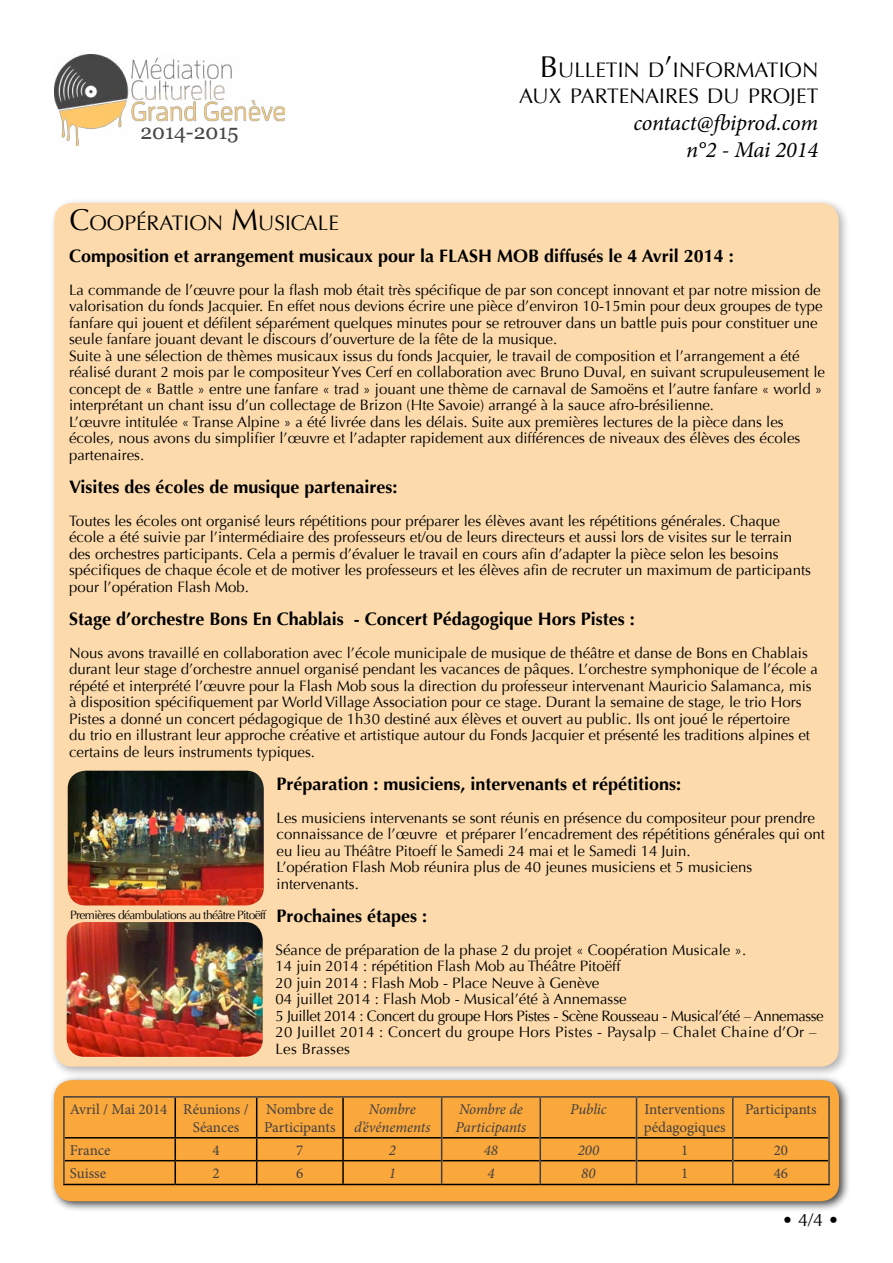
<style>
.page{position:relative;width:893px;height:1263px;background:#fff}
.page>*{position:absolute;margin:0;border:0;box-sizing:border-box;transform-origin:0 0}
.t1{font:italic 22.5px/27px "Minion Pro";letter-spacing:-.01em;color:#000;text-align:right}
.t2{font:21px/25.5px "Optima";color:#000;text-align:right}
.t3{font:21px "Georgia";color:#474746}
.t4{font:700 18px "Optima";color:#000}
.t5{font:18px "Optima";color:#000}
.t6{font:15px/16.5px "Optima";color:#000}
.t7{font:15px/18px "Minion Pro";color:#414042}
.t8{font:italic 15px/18px "Minion Pro";letter-spacing:-.01em;color:#414042;text-align:center}
.t9{font:12px "Optima";letter-spacing:-.05em;color:#000}
.s1{font-size:30px}
</style>
<div class="page">
<img style="left:54px;top:54px;width:231px;height:91px">
<div style="left:49px;top:197px;width:801px;height:881px;background:#000;opacity:.75"></div>
<div style="left:54px;top:203px;width:785px;height:863px;background:#fcdaac;border-radius:18px"></div>
<div style="left:48px;top:1074px;width:802px;height:138px;background:#000;opacity:.75"></div>
<div style="left:54px;top:1080px;width:785px;height:121px;background:#faa73b;border-radius:18px"></div>
<hr style="left:175px;top:1097px;width:1px;height:40px;background:#000">
<hr style="left:256px;top:1097px;width:1px;height:40px;background:#000">
<hr style="left:342px;top:1097px;width:2px;height:40px;background:#000">
<hr style="left:65px;top:1137px;width:110px;height:1px;background:#000">
<hr style="left:175px;top:1137px;width:82px;height:1px;background:#000">
<hr style="left:257px;top:1137px;width:86px;height:1px;background:#000">
<hr style="left:343px;top:1137px;width:98px;height:1px;background:#000">
<hr style="left:342px;top:1138px;width:2px;height:22px;background:#000">
<hr style="left:442px;top:1137px;width:97px;height:1px;background:#000">
<hr style="left:541px;top:1137px;width:95px;height:1px;background:#000">
<hr style="left:637px;top:1137px;width:95px;height:1px;background:#000">
<hr style="left:733px;top:1137px;width:95px;height:1px;background:#000">
<hr style="left:65px;top:1160px;width:110px;height:1px;background:#000">
<hr style="left:175px;top:1160px;width:82px;height:1px;background:#000">
<svg style="left:175px;top:1138px;width:1px;height:46px"></svg>
<hr style="left:257px;top:1160px;width:86px;height:1px;background:#000">
<svg style="left:256px;top:1138px;width:1px;height:46px"></svg>
<hr style="left:343px;top:1160px;width:98px;height:1px;background:#000">
<hr style="left:342px;top:1161px;width:2px;height:23px;background:#000">
<hr style="left:442px;top:1160px;width:97px;height:1px;background:#000">
<hr style="left:541px;top:1160px;width:95px;height:1px;background:#000">
<hr style="left:637px;top:1160px;width:95px;height:1px;background:#000">
<hr style="left:733px;top:1160px;width:95px;height:1px;background:#000">
<hr style="left:63px;top:1184px;width:112px;height:1px;background:#000">
<hr style="left:175px;top:1184px;width:82px;height:1px;background:#000">
<hr style="left:257px;top:1184px;width:86px;height:1px;background:#000">
<hr style="left:343px;top:1184px;width:99px;height:1px;background:#000">
<hr style="left:442px;top:1184px;width:98px;height:1px;background:#000">
<hr style="left:540px;top:1184px;width:96px;height:1px;background:#000">
<hr style="left:636px;top:1184px;width:97px;height:1px;background:#000">
<hr style="left:733px;top:1184px;width:97px;height:1px;background:#000">
<hr style="left:63px;top:1096px;width:112px;height:1px;background:#414042">
<hr style="left:63px;top:1097px;width:2px;height:41px;background:#414042">
<hr style="left:175px;top:1096px;width:82px;height:1px;background:#414042">
<hr style="left:257px;top:1096px;width:86px;height:1px;background:#414042">
<hr style="left:343px;top:1096px;width:99px;height:1px;background:#414042">
<hr style="left:442px;top:1096px;width:98px;height:1px;background:#414042">
<hr style="left:441px;top:1097px;width:1px;height:41px;background:#414042">
<hr style="left:540px;top:1096px;width:96px;height:1px;background:#414042">
<hr style="left:539px;top:1097px;width:2px;height:41px;background:#414042">
<hr style="left:636px;top:1096px;width:97px;height:1px;background:#414042">
<hr style="left:636px;top:1097px;width:1px;height:41px;background:#414042">
<hr style="left:733px;top:1096px;width:97px;height:1px;background:#414042">
<hr style="left:732px;top:1097px;width:1px;height:41px;background:#414042">
<hr style="left:828px;top:1097px;width:2px;height:41px;background:#414042">
<hr style="left:63px;top:1138px;width:2px;height:23px;background:#414042">
<hr style="left:539px;top:1138px;width:2px;height:23px;background:#414042">
<hr style="left:828px;top:1138px;width:2px;height:23px;background:#414042">
<hr style="left:63px;top:1161px;width:2px;height:23px;background:#414042">
<svg style="left:441px;top:1138px;width:1px;height:46px"></svg>
<hr style="left:539px;top:1161px;width:2px;height:23px;background:#414042">
<svg style="left:636px;top:1138px;width:1px;height:46px"></svg>
<svg style="left:732px;top:1138px;width:1px;height:46px"></svg>
<hr style="left:828px;top:1161px;width:2px;height:23px;background:#414042">
<img style="left:68px;top:771px;width:196px;height:134px">
<img style="left:67px;top:922px;width:196px;height:135px">
<h2 class="t3" style="left:140px;top:117px;width:100px">2014-2015</h2>
<h2 class="t2" style="left:519px;top:58px;width:301px"><span class="s1">B</span>ULLETIN D<span class="s1">’</span>INFORMATION<br>AUX PARTENAIRES DU PROJET</h2>
<h1 class="t1" style="left:633px;top:109px;width:186px">contact@fbiprod.com n°2 - Mai 2014</h1>
<h2 class="t2" style="left:69px;top:210px;width:271px"><span class="s1">C</span>OOPÉRATION <span class="s1">M</span>USICALE</h2>
<p class="t4" style="left:69px;top:245px;width:666px">Composition et arrangement musicaux pour la FLASH MOB diffusés le 4 Avril 2014 :</p>
<p class="t6" style="left:69px;top:281px;width:757px">La commande de l’œuvre pour la flash mob était très spécifique de par son concept innovant et par notre mission de valorisation du fonds Jacquier. En effet nous devions écrire une pièce d’environ 10-15min pour deux groupes de type fanfare qui jouent et défilent séparément quelques minutes pour se retrouver dans un battle puis pour constituer une seule fanfare jouant devant le discours d’ouverture de la fête de la musique.<br>Suite à une sélection de thèmes musicaux issus du fonds Jacquier, le travail de composition et l’arrangement a été réalisé durant 2 mois par le compositeur Yves Cerf en collaboration avec Bruno Duval, en suivant scrupuleusement le concept de « Battle » entre une fanfare « trad » jouant une thème de carnaval de Samoëns et l’autre fanfare « world » interprétant un chant issu d’un collectage de Brizon (Hte Savoie) arrangé à la sauce afro-brésilienne.<br>L’œuvre intitulée « Transe Alpine » a été livrée dans les délais. Suite aux premières lectures de la pièce dans les écoles, nous avons du simplifier l’œuvre et l’adapter rapidement aux différences de niveaux des élèves des écoles partenaires.</p>
<p class="t4" style="left:69px;top:476px;width:330px">Visites des écoles de musique partenaires:</p>
<p class="t6" style="left:69px;top:512px;width:743px">Toutes les écoles ont organisé leurs répétitions pour préparer les élèves avant les répétitions générales. Chaque école a été suivie par l’intermédiaire des professeurs et/ou de leurs directeurs et aussi lors de visites sur le terrain des orchestres participants. Cela a permis d’évaluer le travail en cours afin d’adapter la pièce selon les besoins spécifiques de chaque école et de motiver les professeurs et les élèves afin de recruter un maximum de participants pour l’opération Flash Mob.</p>
<p class="t4" style="left:69px;top:608px;width:567px">Stage d’orchestre Bons En Chablais - Concert Pédagogique Hors Pistes :</p>
<p class="t6" style="left:69px;top:644px;width:750px">Nous avons travaillé en collaboration avec l’école municipale de musique de théâtre et danse de Bons en Chablais durant leur stage d’orchestre annuel organisé pendant les vacances de pâques. L’orchestre symphonique de l’école a répété et interprété l’œuvre pour la Flash Mob sous la direction du professeur intervenant Mauricio Salamanca, mis à disposition spécifiquement par World Village Association pour ce stage. Durant la semaine de stage, le trio Hors Pistes a donné un concert pédagogique de 1h30 destiné aux élèves et ouvert au public. Ils ont joué le répertoire<br>du trio en illustrant leur approche créative et artistique autour du Fonds Jacquier et présenté les traditions alpines et certains de leurs instruments typiques.</p>
<p class="t4" style="left:277px;top:773px;width:406px">Préparation : musiciens, intervenants et répétitions:</p>
<p class="t6" style="left:277px;top:809px;width:550px">Les musiciens intervenants se sont réunis en présence du compositeur pour prendre connaissance de l’œuvre et préparer l’encadrement des répétitions générales qui ont eu lieu au Théâtre Pitoeff le Samedi 24 mai et le Samedi 14 Juin.<br>L’opération Flash Mob réunira plus de 40 jeunes musiciens et 5 musiciens intervenants.</p>
<p class="t4" style="left:277px;top:905px;width:152px">Prochaines étapes :</p>
<p class="t6" style="left:275px;top:941px;width:550px">Séance de préparation de la phase 2 du projet « Coopération Musicale ».<br>14 juin 2014 : répétition Flash Mob au Théâtre Pitoëff<br>20 juin 2014 : Flash Mob - Place Neuve à Genève<br>04 juillet 2014 : Flash Mob - Musical’été à Annemasse<br>5 Juillet 2014 : Concert du groupe Hors Pistes - Scène Rousseau - Musical’été – Annemasse 20 Juillet 2014 : Concert du groupe Hors Pistes - Paysalp – Chalet Chaine d’Or – Les Brasses</p>
<p class="t9" style="left:70px;top:908px;width:198px">Premières déambulations au théâtre Pitoëff</p>
<p class="t7" style="left:193px;top:1100px;width:57px;text-indent:-123px">Avril / Mai 2014 Réunions /<br>Séances</p>
<p class="t7" style="left:264px;top:1100px;width:73px">Nombre de<br>Participants</p>
<p class="t8" style="left:354px;top:1100px;width:78px">Nombre d’événements</p>
<p class="t8" style="left:456px;top:1100px;width:72px;text-align:left">Nombre de<br>Participants</p>
<p class="t8" style="left:570px;top:1100px;width:38px">Public</p>
<p class="t7" style="left:644px;top:1100px;width:83px">Interventions pédagogiques</p>
<p class="t7" style="left:745px;top:1100px;width:73px">Participants</p>
<p class="t7" style="left:70px;top:1141px;width:42px">France</p>
<p class="t7" style="left:212px;top:1141px;width:9px">4</p>
<p class="t7" style="left:296px;top:1141px;width:9px">7</p>
<p class="t8" style="left:389px;top:1141px;width:9px">2</p>
<p class="t8" style="left:484px;top:1141px;width:16px">48</p>
<p class="t8" style="left:578px;top:1141px;width:23px">200</p>
<p class="t7" style="left:681px;top:1141px;width:9px">1</p>
<p class="t7" style="left:774px;top:1141px;width:16px">20</p>
<p class="t7" style="left:70px;top:1164px;width:38px">Suisse</p>
<p class="t7" style="left:212px;top:1164px;width:9px">2</p>
<p class="t7" style="left:296px;top:1164px;width:9px">6</p>
<p class="t8" style="left:389px;top:1164px;width:9px">1</p>
<p class="t8" style="left:487px;top:1164px;width:9px">4</p>
<p class="t8" style="left:581px;top:1164px;width:16px">80</p>
<p class="t7" style="left:681px;top:1164px;width:9px">1</p>
<p class="t7" style="left:774px;top:1164px;width:16px">46</p>
<p class="t5" style="left:782px;top:1209px;width:58px">• 4/4 •</p>
</div>
